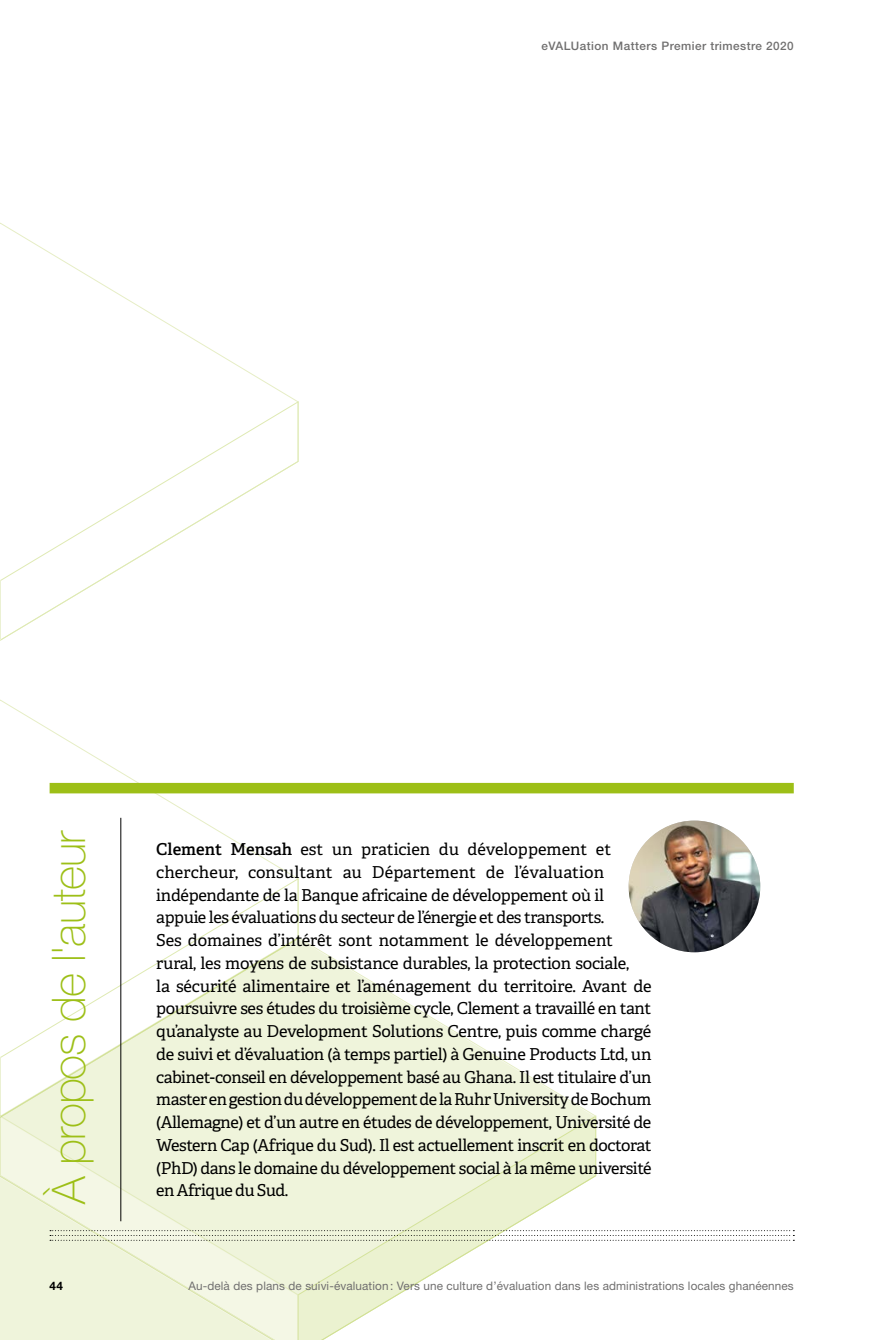
<style>
.page{position:relative;width:893px;height:1340px;background:#fff}
.page>*{position:absolute;margin:0;border:0;box-sizing:border-box;transform-origin:0 0}
.t1{font:100 46.38px "Helvetica Neue LT Std";letter-spacing:-.02em;color:#9dbf17}
.t2{font:16.45px/22.8px "Adelle";letter-spacing:-.025em;color:#000}
.t3{font:11.72px "Helvetica Neue LT Std";letter-spacing:.01em;color:#706f6f}
.t4{font:500 11.72px "Helvetica Neue LT Std";letter-spacing:.04em;color:#706f6f}
.t5{font:700 11.72px "Helvetica Neue LT Std";color:#000}
.s1{font-weight:600}
</style>
<div class="page">
<svg style="left:0;top:222px;width:296px;height:178px"></svg>
<svg style="left:1px;top:400px;width:298px;height:241px"></svg>
<svg style="left:299px;top:937px;width:294px;height:177px"></svg>
<svg style="left:299px;top:1114px;width:298px;height:225px"></svg>
<svg style="left:1px;top:1118px;width:298px;height:221px;background:#eff4dc"></svg>
<svg style="left:1px;top:700px;width:298px;height:177px"></svg>
<svg style="left:1px;top:877px;width:298px;height:241px"></svg>
<svg style="left:0;top:579px;width:1px;height:760px"></svg>
<div style="left:50px;top:783px;width:744px;height:10px;background:#9dbf17"></div>
<img style="left:629px;top:820px;width:131px;height:132px;border-radius:66px">
<hr style="left:121px;top:817px;width:1px;height:404px;background:#000">
<svg style="left:50px;top:1230px;width:744px;height:10px"></svg>
<p class="t4" style="left:541px;top:38px;width:254px">eVALUation Matters Premier trimestre 2020</p>
<h1 class="t1" style="left:42px;top:1203px;width:375px;rotate:-90deg">À propos de l'auteur</h1>
<p class="t5" style="left:50px;top:1278px;width:15px">44</p>
<p class="t2" style="left:156px;top:838px;width:497px"><span class="s1">Clement Mensah</span> est un praticien du développement et chercheur, consultant au Département de l’évaluation indépendante de la Banque africaine de développement où il appuie les évaluations du secteur de l’énergie et des transports.<br>Ses domaines d’intérêt sont notamment le développement rural, les moyens de subsistance durables, la protection sociale,<br>la sécurité alimentaire et l’aménagement du territoire. Avant de poursuivre ses études du troisième cycle, Clement a travaillé en tant qu’analyste au Development Solutions Centre, puis comme chargé de suivi et d’évaluation (à temps partiel) à Genuine Products Ltd, un cabinet-conseil en développement basé au Ghana. Il est titulaire d’un master en gestion du développement de la Ruhr University de Bochum (Allemagne) et d’un autre en études de développement, Université de Western Cap (Afrique du Sud). Il est actuellement inscrit en doctorat (PhD) dans le domaine du développement social à la même université en Afrique du Sud.</p>
<p class="t3" style="left:188px;top:1279px;width:607px">Au-delà des plans de suivi-évaluation : Vers une culture d’évaluation dans les administrations locales ghanéennes</p>
</div>
